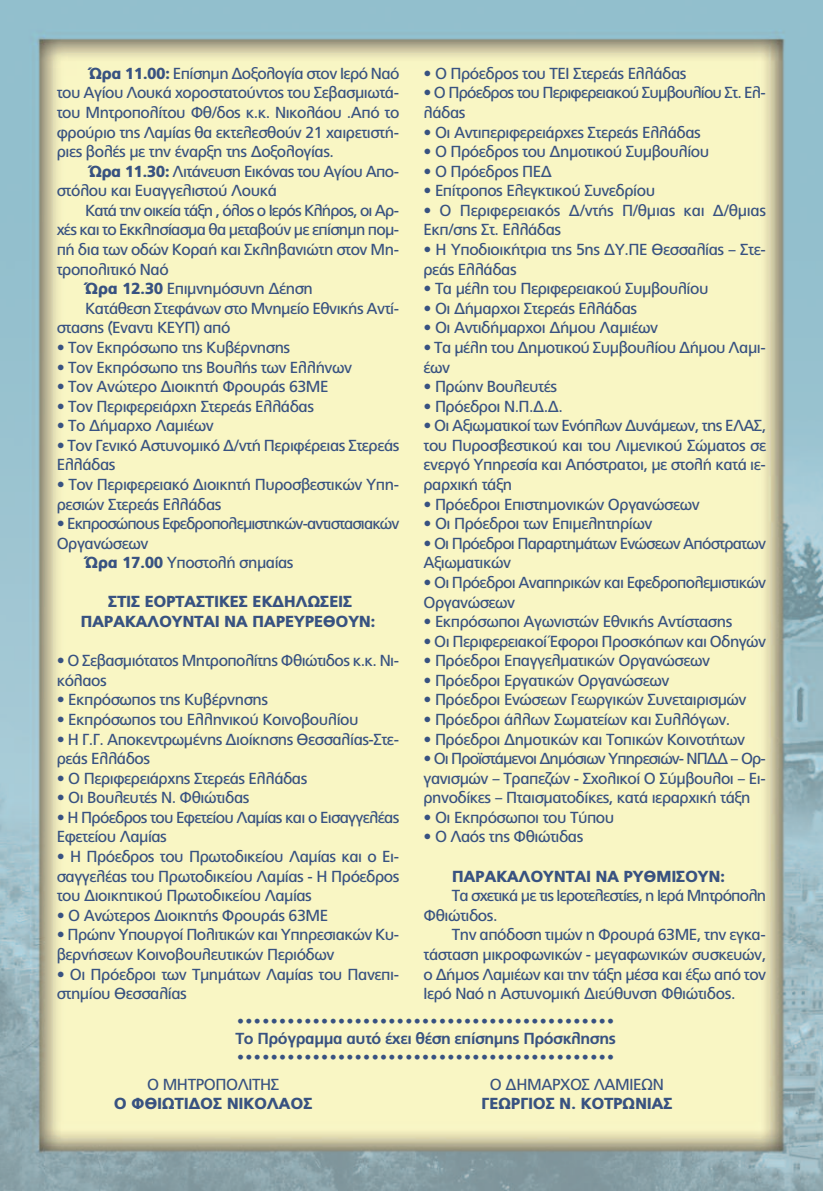
<style>
.page{position:relative;width:823px;height:1191px;background:#fff}
.page>*{position:absolute;margin:0;border:0;box-sizing:border-box;transform-origin:0 0}
.t1{font:16px/19.6px "PF Catalog";letter-spacing:-.03em;color:#385281}
.t2{font:16px/19.6px "PF Catalog";letter-spacing:-.05em;color:#385281}
.t3{font:900 16px/19.6px "PF Catalog";letter-spacing:-.03em;color:#385281;text-align:center}
.t4{font:16px "PF Catalog";letter-spacing:-.055em;color:#385281}
.t5{font:700 16px "PF Catalog";letter-spacing:-.025em;color:#385281}
.t6{font:700 14px "PF Catalog";color:#385281}
.s1{font-weight:900}
</style>
<div class="page">
<img style="left:0;top:0;width:822px;height:1191px">
<p class="t1" style="left:423px;top:64px;width:264px">• Ο Πρόεδρος του ΤΕΙ Στερεάς Ελλάδας</p>
<p class="t2" style="left:423px;top:83px;width:343px">• Ο Πρόεδρος του Περιφερειακού Συμβουλίου Στ. Ελ&shy;λάδας</p>
<p class="t1" style="left:423px;top:122px;width:279px">• Οι Αντιπεριφερειάρχες Στερεάς Ελλάδας</p>
<p class="t1" style="left:423px;top:142px;width:287px">• Ο Πρόεδρος του Δημοτικού Συμβουλίου</p>
<p class="t1" style="left:423px;top:161px;width:130px">• Ο Πρόεδρος ΠΕΔ</p>
<p class="t1" style="left:423px;top:181px;width:233px">• Επίτροπος Ελεγκτικού Συνεδρίου</p>
<p class="t1" style="left:423px;top:201px;width:344px">• Ο Περιφερειακός Δ/ντής Π/θμιας και Δ/θμιας<br>Εκπ/σης Στ. Ελλάδας</p>
<p class="t1" style="left:423px;top:240px;width:343px">• Η Υποδιοικήτρια της 5ης ΔΥ.ΠΕ Θεσσαλίας – Στε&shy;ρεάς Ελλάδας</p>
<p class="t1" style="left:423px;top:279px;width:286px">• Τα μέλη του Περιφερειακού Συμβουλίου</p>
<p class="t1" style="left:423px;top:298px;width:215px">• Οι Δήμαρχοι Στερεάς Ελλάδας</p>
<p class="t1" style="left:423px;top:318px;width:236px">• Οι Αντιδήμαρχοι Δήμου Λαμιέων</p>
<p class="t1" style="left:423px;top:338px;width:343px">• Τα μέλη του Δημοτικού Συμβουλίου Δήμου Λαμι&shy;έων</p>
<p class="t1" style="left:423px;top:377px;width:135px">• Πρώην Βουλευτές</p>
<p class="t1" style="left:423px;top:396px;width:141px">• Πρόεδροι Ν.Π.Δ.Δ.</p>
<p class="t1" style="left:423px;top:416px;width:344px;text-align:justify">• Οι Αξιωματικοί των Ενόπλων Δυνάμεων, της ΕΛΑΣ, του Πυροσβεστικού και του Λιμενικού Σώματος σε ενεργό Υπηρεσία και Απόστρατοι, με στολή κατά ιε&shy;ραρχική τάξη</p>
<p class="t1" style="left:423px;top:494px;width:277px">• Πρόεδροι Επιστημονικών Οργανώσεων</p>
<p class="t1" style="left:423px;top:514px;width:230px">• Οι Πρόεδροι των Επιμελητηρίων</p>
<p class="t2" style="left:423px;top:533px;width:344px">• Οι Πρόεδροι Παραρτημάτων Ενώσεων Απόστρατων<br>Αξιωματικών</p>
<p class="t1" style="left:423px;top:573px;width:344px">• Οι Πρόεδροι Αναπηρικών και Εφεδροπολεμιστικών<br>Οργανώσεων</p>
<p class="t1" style="left:423px;top:612px;width:310px">• Εκπρόσωποι Αγωνιστών Εθνικής Αντίστασης</p>
<p class="t1" style="left:423px;top:631px;width:344px">• Οι Περιφερειακοί Έφοροι Προσκόπων και Οδηγών</p>
<p class="t1" style="left:423px;top:651px;width:288px">• Πρόεδροι Επαγγελματικών Οργανώσεων</p>
<p class="t1" style="left:423px;top:670px;width:247px">• Πρόεδροι Εργατικών Οργανώσεων</p>
<p class="t1" style="left:423px;top:690px;width:324px">• Πρόεδροι Ενώσεων Γεωργικών Συνεταιρισμών</p>
<p class="t1" style="left:423px;top:710px;width:308px">• Πρόεδροι άλλων Σωματείων και Συλλόγων.</p>
<p class="t1" style="left:423px;top:729px;width:323px">• Πρόεδροι Δημοτικών και Τοπικών Κοινοτήτων</p>
<p class="t1" style="left:423px;top:749px;width:343px;text-align:justify">• Οι Προϊστάμενοι Δημόσιων Υπηρεσιών- ΝΠΔΔ – Ορ&shy;γανισμών – Τραπεζών - Σχολικοί Ο Σύμβουλοι – Ει&shy;ρηνοδίκες – Πταισματοδίκες, κατά ιεραρχική τάξη</p>
<p class="t1" style="left:423px;top:807px;width:192px">• Οι Εκπρόσωποι του Τύπου</p>
<p class="t1" style="left:423px;top:827px;width:161px">• Ο Λαός της Φθιώτιδας</p>
<p class="t3" style="left:451px;top:866px;width:275px">ΠΑΡΑΚΑΛΟΥΝΤΑΙ ΝΑ ΡΥΘΜΙΣΟΥΝ:</p>
<p class="t2" style="left:423px;top:886px;width:344px;text-indent:28px">Τα σχετικά με τις Ιεροτελεστίες, η Ιερά Μητρόπολη<br>Φθιώτιδος.</p>
<p class="t1" style="left:423px;top:925px;width:344px;text-align:justify;text-indent:28px">Την απόδοση τιμών η Φρουρά 63ΜΕ, την εγκα&shy;τάσταση μικροφωνικών - μεγαφωνικών συσκευών, ο Δήμος Λαμιέων και την τάξη μέσα και έξω από τον Ιερό Ναό η Αστυνομική Διεύθυνση Φθιώτιδος.</p>
<p class="t6" style="left:237px;top:1012px;width:378px">•••••••••••••••••••••••••••••••••••••••••••••</p>
<p class="t5" style="left:235px;top:1029px;width:381px">Το Πρόγραμμα αυτό έχει θέση επίσημης Πρόσκλησης</p>
<p class="t6" style="left:237px;top:1048px;width:378px">•••••••••••••••••••••••••••••••••••••••••••••</p>
<p class="t1" style="left:147px;top:1074px;width:134px">Ο ΜΗΤΡΟΠΟΛΙΤΗΣ</p>
<p class="t1" style="left:489px;top:1074px;width:175px">Ο ΔΗΜΑΡΧΟΣ ΛΑΜΙΕΩΝ</p>
<p class="t3" style="left:114px;top:1093px;width:200px">Ο ΦΘΙΩΤΙΔΟΣ ΝΙΚΟΛΑΟΣ</p>
<p class="t3" style="left:480px;top:1093px;width:193px">ΓΕΩΡΓΙΟΣ Ν. ΚΟΤΡΩΝΙΑΣ</p>
<p class="t1" style="left:57px;top:64px;width:344px;text-align:justify;text-indent:32px"><span class="s1">Ώρα 11.00:</span> Επίσημη Δοξολογία στον Ιερό Ναό του Αγίου Λουκά χοροστατούντος του Σεβασμιωτά&shy;του Μητροπολίτου Φθ/δος κ.κ. Νικολάου .Από το φρούριο της Λαμίας θα εκτελεσθούν 21 χαιρετιστή&shy;ριες βολές με την έναρξη της Δοξολογίας.</p>
<p class="t1" style="left:57px;top:161px;width:343px;text-indent:32px"><span class="s1">Ώρα 11.30:</span> Λιτάνευση Εικόνας του Αγίου Απο&shy;στόλου και Ευαγγελιστού Λουκά</p>
<p class="t4" style="left:85px;top:201px;width:315px">Κατά την οικεία τάξη , όλος ο Ιερός Κλήρος, οι Αρ-</p>
<p class="t2" style="left:57px;top:220px;width:343px">χές και το Εκκλησίασμα θα μεταβούν με επίσημη πομ-</p>
<p class="t1" style="left:57px;top:240px;width:343px">πή δια των οδών Κοραή και Σκληβανιώτη στον Μη-</p>
<p class="t1" style="left:57px;top:259px;width:113px">τροπολιτικό Ναό</p>
<p class="t1" style="left:85px;top:279px;width:229px"><span class="s1">Ώρα 12.30</span> Επιμνημόσυνη Δέηση</p>
<p class="t1" style="left:85px;top:298px;width:315px">Κατάθεση Στεφάνων στο Μνημείο Εθνικής Αντί-</p>
<p class="t1" style="left:57px;top:318px;width:175px">στασης (Έναντι ΚΕΥΠ) από</p>
<p class="t1" style="left:57px;top:338px;width:235px">• Τον Εκπρόσωπο της Κυβέρνησης</p>
<p class="t1" style="left:57px;top:357px;width:297px">• Τον Εκπρόσωπο της Βουλής των Ελλήνων</p>
<p class="t1" style="left:57px;top:377px;width:273px">• Τον Ανώτερο Διοικητή Φρουράς 63ΜΕ</p>
<p class="t1" style="left:57px;top:396px;width:259px">• Τον Περιφερειάρχη Στερεάς Ελλάδας</p>
<p class="t1" style="left:57px;top:416px;width:159px">• Το Δήμαρχο Λαμιέων</p>
<p class="t1" style="left:57px;top:435px;width:344px">• Τον Γενικό Αστυνομικό Δ/ντή Περιφέρειας Στερεάς<br>Ελλάδας</p>
<p class="t1" style="left:57px;top:475px;width:343px">• Τον Περιφερειακό Διοικητή Πυροσβεστικών Υπη&shy;ρεσιών Στερεάς Ελλάδας</p>
<p class="t4" style="left:57px;top:514px;width:344px">• Εκπροσώπους Εφεδροπολεμιστηκών-αντιστασιακών</p>
<p class="t1" style="left:57px;top:533px;width:93px">Οργανώσεων</p>
<p class="t1" style="left:85px;top:553px;width:210px"><span class="s1">Ώρα 17.00</span> Υποστολή σημαίας</p>
<p class="t3" style="left:80px;top:592px;width:296px">ΣΤΙΣ ΕΟΡΤΑΣΤΙΚΕΣ ΕΚΔΗΛΩΣΕΙΣ<br>ΠΑΡΑΚΑΛΟΥΝΤΑΙ ΝΑ ΠΑΡΕΥΡΕΘΟΥΝ:</p>
<p class="t1" style="left:57px;top:651px;width:343px">• Ο Σεβασμιότατος Μητροπολίτης Φθιώτιδος κ.κ. Νι&shy;κόλαος</p>
<p class="t1" style="left:57px;top:690px;width:213px">• Εκπρόσωπος της Κυβέρνησης</p>
<p class="t1" style="left:57px;top:710px;width:303px">• Εκπρόσωπος του Ελληνικού Κοινοβουλίου</p>
<p class="t1" style="left:57px;top:729px;width:343px">• Η Γ.Γ. Αποκεντρωμένης Διοίκησης Θεσσαλίας-Στε&shy;ρεάς Ελλάδος</p>
<p class="t1" style="left:57px;top:768px;width:252px">• Ο Περιφερειάρχης Στερεάς Ελλάδας</p>
<p class="t1" style="left:57px;top:788px;width:194px">• Οι Βουλευτές Ν. Φθιώτιδας</p>
<p class="t1" style="left:57px;top:807px;width:344px">• Η Πρόεδρος του Εφετείου Λαμίας και ο Εισαγγελέας<br>Εφετείου Λαμίας</p>
<p class="t1" style="left:57px;top:847px;width:344px;text-align:justify">• Η Πρόεδρος του Πρωτοδικείου Λαμίας και ο Ει&shy;σαγγελέας του Πρωτοδικείου Λαμίας - Η Πρόεδρος του Διοικητικού Πρωτοδικείου Λαμίας</p>
<p class="t1" style="left:57px;top:905px;width:273px">• Ο Ανώτερος Διοικητής Φρουράς 63ΜΕ</p>
<p class="t1" style="left:57px;top:925px;width:343px">• Πρώην Υπουργοί Πολιτικών και Υπηρεσιακών Κυ&shy;βερνήσεων Κοινοβουλευτικών Περιόδων</p>
<p class="t1" style="left:57px;top:964px;width:343px">• Οι Πρόεδροι των Τμημάτων Λαμίας του Πανεπι&shy;στημίου Θεσσαλίας</p>
</div>
